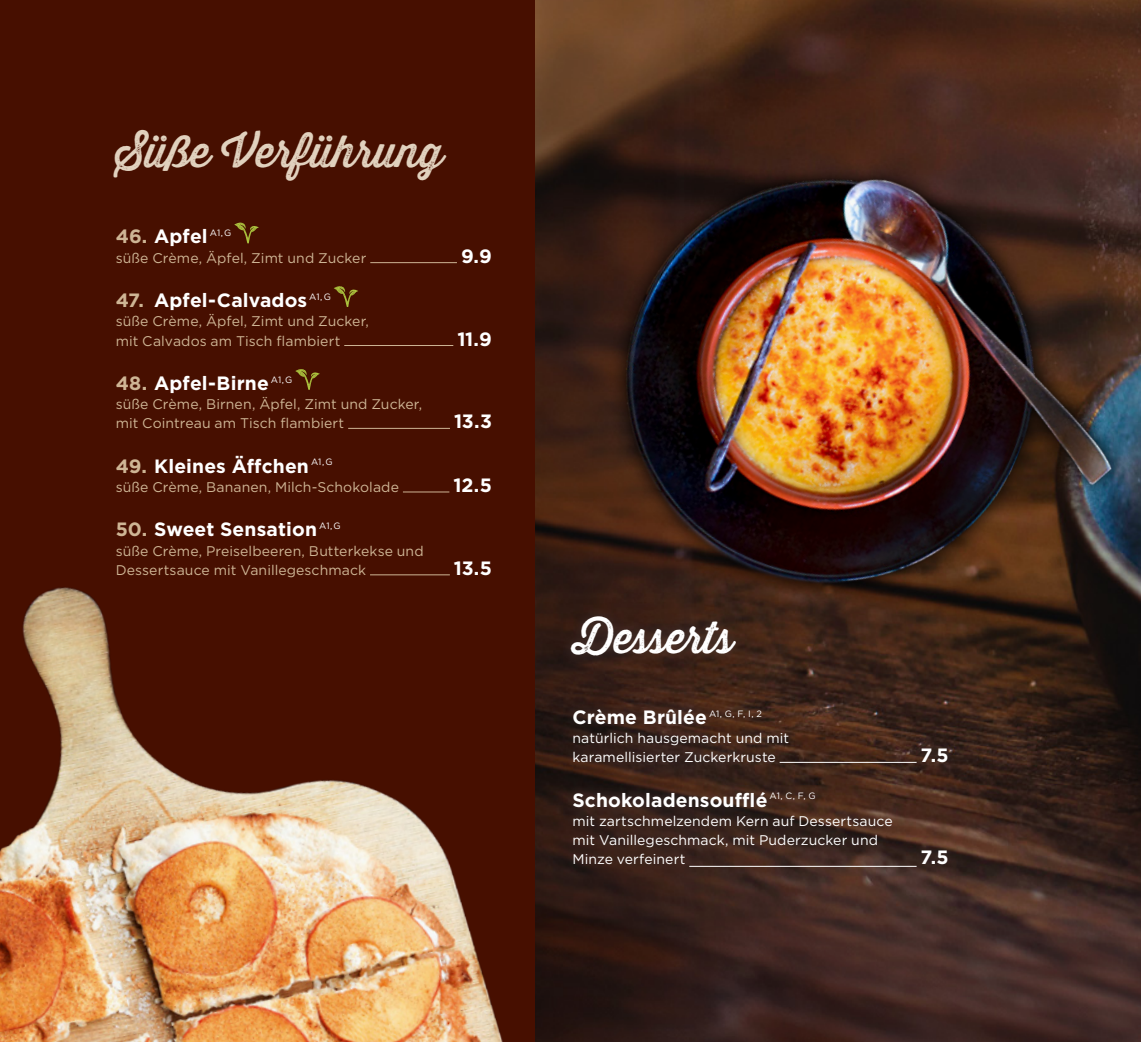
<style>
.page{position:relative;width:1141px;height:1042px;background:#470f00}
.page>*{position:absolute;margin:0;border:0;box-sizing:border-box;transform-origin:0 0}
.t1{font:43.75px "Thirsty Rough Reg One";color:#e1d1be}
.t2{font:43.75px "Thirsty Rough Reg One";color:#fff}
.t3{font:700 19.25px "Gotham";letter-spacing:.005em;color:#fff}
.t4{font:14px/19.2px "Gotham";letter-spacing:.005em;color:#ceb595}
.t5{font:14px/19.2px "Gotham";letter-spacing:.005em;color:#fff}
.s1{color:#ceb595}
</style>
<div class="page">
<img style="left:535px;top:0;width:606px;height:1042px">
<hr style="left:370px;top:262px;width:87px;height:1px;background:#ceb595">
<hr style="left:344px;top:345px;width:109px;height:1px;background:#ceb595">
<hr style="left:348px;top:428px;width:102px;height:1px;background:#ceb595">
<hr style="left:403px;top:492px;width:46px;height:1px;background:#ceb595">
<svg style="left:234px;top:222px;width:25px;height:21px"></svg>
<svg style="left:334px;top:286px;width:24px;height:21px"></svg>
<svg style="left:295px;top:369px;width:25px;height:21px"></svg>
<div style="left:563px;top:698px;width:395px;height:180px;background:#503d3a;opacity:.75"></div>
<hr style="left:780px;top:762px;width:137px;height:1px;background:#fff">
<hr style="left:689px;top:866px;width:228px;height:1px;background:#fff">
<img style="left:535px;top:63px;width:606px;height:659px">
<img style="left:0;top:493px;width:562px;height:549px">
<h1 class="t1" style="left:116px;top:119px;width:330px">Süße Verführung</h1>
<h2 class="t3" style="left:116px;top:224px;width:117px"><span class="s1">46.</span> Apfel <sup>A1,</sup> <sup>G</sup></h2>
<p class="t4" style="left:116px;top:248px;width:252px">süße Crème, Äpfel, Zimt und Zucker</p>
<h2 class="t3" style="left:461px;top:243px;width:32px">9.9</h2>
<h2 class="t3" style="left:116px;top:287px;width:217px"><span class="s1">47.</span> Apfel-Calvados <sup>A1,</sup> <sup>G</sup></h2>
<p class="t4" style="left:116px;top:311px;width:255px">süße Crème, Äpfel, Zimt und Zucker, mit Calvados am Tisch flambiert</p>
<h2 class="t3" style="left:457px;top:326px;width:36px">11.9</h2>
<h2 class="t3" style="left:116px;top:370px;width:178px"><span class="s1">48.</span> Apfel-Birne <sup>A1,</sup> <sup>G</sup></h2>
<p class="t4" style="left:116px;top:394px;width:308px">süße Crème, Birnen, Äpfel, Zimt und Zucker, mit Cointreau am Tisch flambiert</p>
<h2 class="t3" style="left:454px;top:409px;width:39px">13.3</h2>
<h2 class="t3" style="left:116px;top:453px;width:218px"><span class="s1">49.</span> Kleines Äffchen <sup>A1,</sup> <sup>G</sup></h2>
<p class="t4" style="left:116px;top:477px;width:285px">süße Crème, Bananen, Milch-Schokolade</p>
<h2 class="t3" style="left:453px;top:472px;width:40px">12.5</h2>
<h2 class="t3" style="left:116px;top:517px;width:227px"><span class="s1">50.</span> Sweet Sensation <sup>A1,</sup> <sup>G</sup></h2>
<p class="t4" style="left:116px;top:541px;width:309px">süße Crème, Preiselbeeren, Butterkekse und<br>Dessertsauce mit Vanillegeschmack</p>
<h2 class="t3" style="left:454px;top:555px;width:40px">13.5</h2>
<h1 class="t2" style="left:573px;top:605px;width:162px">Desserts</h1>
<h2 class="t3" style="left:573px;top:704px;width:191px">Crème Brûlée <sup>A1,</sup> <sup>G,</sup> <sup>F,</sup> <sup>I,</sup> <sup>2</sup></h2>
<p class="t5" style="left:573px;top:728px;width:218px">natürlich hausgemacht und mit karamellisierter Zuckerkruste</p>
<h2 class="t3" style="left:573px;top:787px;width:245px">Schokoladensoufflé <sup>A1,</sup> <sup>C,</sup> <sup>F,</sup> <sup>G</sup></h2>
<p class="t5" style="left:573px;top:811px;width:322px">mit zartschmelzendem Kern auf Dessertsauce mit Vanillegeschmack, mit Puderzucker und<br>Minze verfeinert</p>
<h2 class="t3" style="left:921px;top:743px;width:30px">7.5</h2>
<h2 class="t3" style="left:921px;top:845px;width:30px">7.5</h2>
</div>
